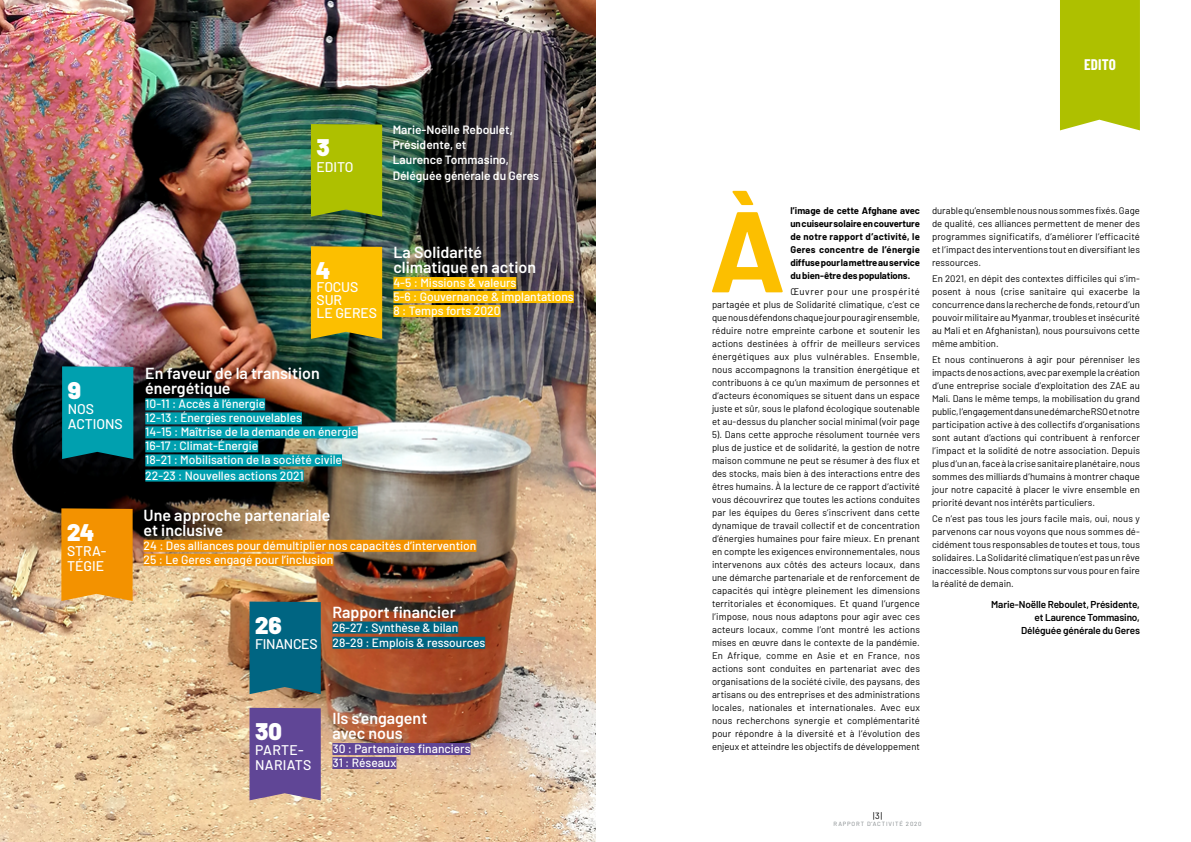
<style>
.page{position:relative;width:1191px;height:842px;background:#fff}
.page>*{position:absolute;margin:0;border:0;box-sizing:border-box;transform-origin:0 0}
.body_final{font:700 114.6px "Barlow";color:#fcbf00}
.surtitre{font:900 24px "Barlow";color:#fff}
.surtitre-2{font:600 16px/15.2px "Barlow";color:#fff}
.grand_titre{font:700 15px "Barlow Condensed";letter-spacing:.01em;color:#fff}
.surtitre-3{font:500 14px/13.2px "Barlow";letter-spacing:-.01em;color:#fff}
.surtitre-4{font:500 14px/15.2px "Barlow";letter-spacing:.02em;color:#fff}
.surtitre-5{font:500 12px "Barlow";color:#fff}
.surtitre-6{font:600 12px/15.2px "Barlow";color:#fff}
.surtitre-7{font:600 10px/13px "Barlow";letter-spacing:-.01em;color:#000;text-align:right}
.body_final-2{font:9.5px/13px "Barlow";letter-spacing:.005em;color:#000;text-align:justify}
.body_final-3{font:700 9.5px/13px "Barlow";letter-spacing:-.01em;color:#000;text-align:justify}
.t1{font:9px "Barlow Condensed";color:#000}
.t2{font:6px "Barlow";letter-spacing:.14em;color:#7d8386}
.s1{font-family:"Barlow"}
</style>
<div class="page">
<img style="left:0;top:0;width:595px;height:842px">
<div style="left:1060px;top:0;width:80px;height:130px;background:#aec000"></div>
<svg style="left:61px;top:508px;width:72px;height:93px"></svg>
<div style="left:249px;top:602px;width:72px;height:92px;background:#006582"></div>
<div style="left:311px;top:246px;width:71px;height:93px;background:#fcbf00"></div>
<svg style="left:249px;top:708px;width:72px;height:92px"></svg>
<div style="left:311px;top:124px;width:71px;height:93px;background:#aec000"></div>
<div style="left:62px;top:366px;width:71px;height:93px;background:#00a0af"></div>
<div style="left:145px;top:398px;width:120px;height:12px;background:#00a0af"></div>
<div style="left:145px;top:412px;width:157px;height:12px;background:#00a0af"></div>
<div style="left:145px;top:426px;width:213px;height:12px;background:#00a0af"></div>
<div style="left:145px;top:440px;width:113px;height:12px;background:#00a0af"></div>
<div style="left:145px;top:454px;width:197px;height:12px;background:#00a0af"></div>
<div style="left:145px;top:470px;width:159px;height:12px;background:#00a0af"></div>
<div style="left:144px;top:540px;width:332px;height:12px;background:#f39200"></div>
<div style="left:144px;top:554px;width:189px;height:12px;background:#f39200"></div>
<div style="left:393px;top:277px;width:123px;height:12px;background:#fcbf00"></div>
<div style="left:393px;top:291px;width:181px;height:12px;background:#fcbf00"></div>
<div style="left:393px;top:305px;width:107px;height:12px;background:#fcbf00"></div>
<div style="left:332px;top:622px;width:126px;height:12px;background:#006582"></div>
<div style="left:332px;top:637px;width:153px;height:12px;background:#006582"></div>
<div style="left:332px;top:743px;width:138px;height:12px;background:#604696"></div>
<div style="left:332px;top:757px;width:64px;height:12px;background:#604696"></div>
<p class="surtitre" style="left:316px;top:130px;width:15px">3</p>
<p class="surtitre-3" style="left:316px;top:159px;width:38px">EDITO</p>
<p class="surtitre-6" style="left:393px;top:121px;width:148px">Marie-Noëlle Reboulet,<br>Présidente, et<br>Laurence Tommasino,<br>Déléguée générale du Geres</p>
<p class="surtitre" style="left:68px;top:372px;width:15px">9</p>
<p class="surtitre-3" style="left:68px;top:400px;width:57px;line-height:15.2px">NOS<br>ACTIONS</p>
<p class="surtitre" style="left:67px;top:514px;width:28px">24</p>
<p class="surtitre-3" style="left:67px;top:543px;width:41px">STRA-</p>
<p class="surtitre-3" style="left:67px;top:558px;width:39px">TÉGIE</p>
<p class="surtitre" style="left:316px;top:252px;width:15px">4</p>
<p class="surtitre-3" style="left:316px;top:279px;width:62px">FOCUS<br>SUR<br>LE GERES</p>
<p class="surtitre-2" style="left:393px;top:243px;width:144px">La Solidarité climatique en action</p>
<p class="surtitre-5" style="left:393px;top:274px;width:124px">4-5 : Missions &amp; valeurs</p>
<p class="surtitre-5" style="left:393px;top:288px;width:182px">5-6 : Gouvernance &amp; implantations</p>
<p class="surtitre-5" style="left:393px;top:302px;width:109px">8 : Temps forts 2020</p>
<p class="surtitre-2" style="left:145px;top:364px;width:176px">En faveur de la transition énergétique</p>
<p class="surtitre-5" style="left:145px;top:395px;width:121px">10-11 : Accès à l’énergie</p>
<p class="surtitre-5" style="left:145px;top:409px;width:158px">12-13 : Énergies renouvelables</p>
<p class="surtitre-5" style="left:145px;top:423px;width:214px">14-15 : Maîtrise de la demande en énergie</p>
<p class="surtitre-5" style="left:145px;top:437px;width:114px">16-17 : Climat-Énergie</p>
<p class="surtitre-5" style="left:145px;top:451px;width:198px">18-21 : Mobilisation de la société civile</p>
<p class="surtitre-5" style="left:145px;top:466px;width:160px">22-23 : Nouvelles actions 2021</p>
<p class="surtitre-2" style="left:144px;top:506px;width:188px">Une approche partenariale et inclusive</p>
<p class="surtitre-5" style="left:144px;top:537px;width:334px">24 : Des alliances pour démultiplier nos capacités d’intervention</p>
<p class="surtitre-5" style="left:144px;top:551px;width:191px">25 : Le Geres engagé pour l’inclusion</p>
<p class="surtitre" style="left:255px;top:607px;width:28px">26</p>
<p class="surtitre-3" style="left:255px;top:636px;width:64px">FINANCES</p>
<p class="surtitre-2" style="left:332px;top:603px;width:125px">Rapport financier</p>
<p class="surtitre-5" style="left:332px;top:618px;width:127px">26-27 : Synthèse &amp; bilan</p>
<p class="surtitre-5" style="left:332px;top:634px;width:154px">28-29 : Emplois &amp; ressources</p>
<p class="surtitre" style="left:255px;top:713px;width:28px">30</p>
<p class="surtitre-4" style="left:255px;top:741px;width:58px">PARTE-<br>NARIATS</p>
<p class="surtitre-2" style="left:332px;top:709px;width:96px">Ils s’engagent avec nous</p>
<p class="surtitre-5" style="left:332px;top:740px;width:139px">30 : Partenaires financiers</p>
<p class="surtitre-5" style="left:332px;top:754px;width:65px">31 : Réseaux</p>
<p class="grand_titre" style="left:1084px;top:54px;width:33px">EDITO</p>
<p class="body_final" style="left:709px;top:166px;width:78px">À</p>
<p class="body_final-3" style="left:790px;top:204px;width:131px">l’image de cette Afghane avec un cuiseur solaire en couverture de notre rapport d’activité, le Geres concentre de l’énergie diffuse pour la mettre au service du bien-être des populations.</p>
<p class="body_final-2" style="left:712px;top:285px;width:209px;text-indent:78px">Œuvrer pour une prospérité partagée et plus de Solidarité climatique, c’est ce que nous défendons chaque jour pour agir ensemble, réduire notre empreinte carbone et soutenir les actions destinées à offrir de meilleurs services énergétiques aux plus vulnérables. Ensemble, nous accompagnons la transition énergétique et contribuons à ce qu’un maximum de personnes et d’acteurs économiques se situent dans un espace juste et sûr, sous le plafond écologique soutenable et au-dessus du plancher social minimal (voir page 5). Dans cette approche résolument tournée vers plus de justice et de solidarité, la gestion de notre maison commune ne peut se résumer à des flux et des stocks, mais bien à des interactions entre des êtres humains. À la lecture de ce rapport d’activité vous découvrirez que toutes les actions conduites par les équipes du Geres s’inscrivent dans cette dynamique de travail collectif et de concentration d’énergies humaines pour faire mieux. En prenant en compte les exigences environnementales, nous intervenons aux côtés des acteurs locaux, dans une démarche partenariale et de renforcement de capacités qui intègre pleinement les dimensions territoriales et économiques. Et quand l’urgence l’impose, nous nous adaptons pour agir avec ces acteurs locaux, comme l’ont montré les actions mises en œuvre dans le contexte de la pandémie.<br>En Afrique, comme en Asie et en France, nos actions sont conduites en partenariat avec des organisations de la société civile, des paysans, des artisans ou des entreprises et des administrations locales, nationales et internationales. Avec eux nous recherchons synergie et complémentarité pour répondre à la diversité et à l’évolution des enjeux et atteindre les objectifs de développement</p>
<p class="body_final-2" style="left:932px;top:204px;width:209px">durable qu’ensemble nous nous sommes fixés. Gage de qualité, ces alliances permettent de mener des programmes significatifs, d’améliorer l’efficacité et l’impact des interventions tout en diversifiant les ressources.</p>
<p class="body_final-2" style="left:932px;top:272px;width:209px">En 2021, en dépit des contextes difficiles qui s’im&shy;posent à nous (crise sanitaire qui exacerbe la concurrence dans la recherche de fonds, retour d’un pouvoir militaire au Myanmar, troubles et insécurité au Mali et en Afghanistan), nous poursuivons cette même ambition.</p>
<p class="body_final-2" style="left:932px;top:352px;width:209px">Et nous continuerons à agir pour pérenniser les impacts de nos actions, avec par exemple la création d’une entreprise sociale d’exploitation des ZAE au Mali. Dans le même temps, la mobilisation du grand public, l’engagement dans une démarche RSO et notre participation active à des collectifs d’organisations sont autant d’actions qui contribuent à renforcer l’impact et la solidité de notre association. Depuis plus d’un an, face à la crise sanitaire planétaire, nous sommes des milliards d’humains à montrer chaque jour notre capacité à placer le vivre ensemble en priorité devant nos intérêts particuliers.</p>
<p class="body_final-2" style="left:932px;top:511px;width:209px">Ce n’est pas tous les jours facile mais, oui, nous y parvenons car nous voyons que nous sommes dé&shy;cidément tous responsables de toutes et tous, tous solidaires. La Solidarité climatique n’est pas un rêve inaccessible. Nous comptons sur vous pour en faire la réalité de demain.</p>
<p class="surtitre-7" style="left:991px;top:597px;width:150px">Marie-Noëlle Reboulet, Présidente, et Laurence Tommasino,<br>Déléguée générale du Geres</p>
<p class="t1" style="left:873px;top:809px;width:10px">|<span class="s1">3</span>|</p>
<p class="t2" style="left:833px;top:820px;width:90px">RAPPORT D’ACTIVITÉ 2020</p>
</div>
